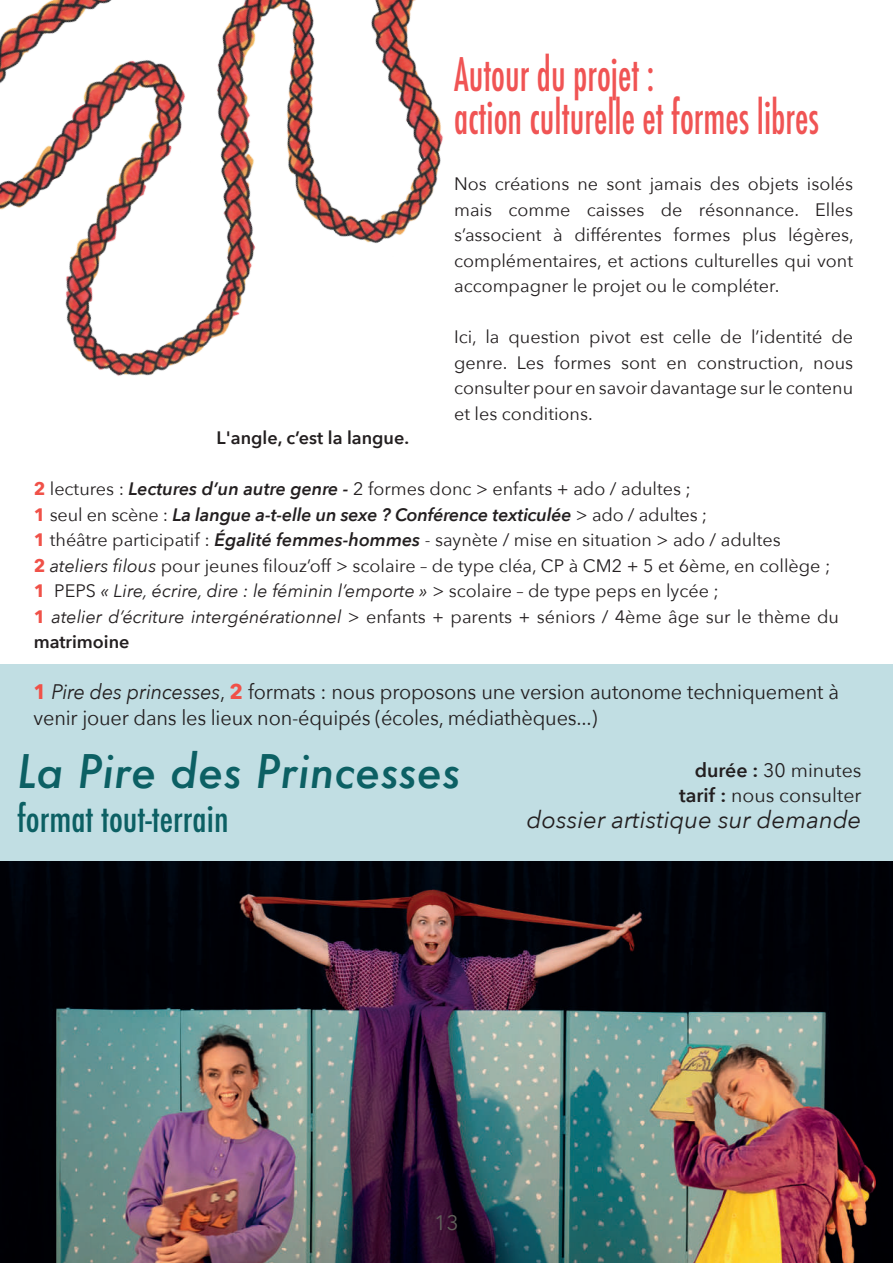
<style>
.page{position:relative;width:893px;height:1263px;background:#fff}
.page>*{position:absolute;margin:0;border:0;box-sizing:border-box;transform-origin:0 0}
.t1{font:500 condensed 45px/43.2px "Futura";color:#f05454;scale:.8 1}
.t2{font:italic 500 45px "Futura";color:#0c6064}
.t3{font:500 condensed 36px "Futura";color:#0c6064}
.t4{font:italic 24px "Avenir Next";color:#231f20}
.t5{font:21px/25.5px "Avenir Next";letter-spacing:-.01em;color:#231f20;scale:.95 1}
.t6{font:21px "Avenir Next";color:#61615b}
.t7{font:19.5px/25.5px "Avenir Next";color:#231f20;text-align:right}
.t8{font:18px/25.5px "Avenir Next";color:#231f20;text-align:justify}
.t9{font:600 18px "Avenir Next";color:#231f20}
.s1{font-weight:700;color:#f05148}
.s2{font-weight:600;font-style:italic}
.s3{font-style:italic}
.s4{font-weight:600}
</style>
<div class="page">
<div style="left:0;top:664px;width:893px;height:599px;background:#c1dee3"></div>
<img style="left:0;top:861px;width:893px;height:402px">
<hr style="left:0;top:171px;width:1px;height:382px;background:#c3aed3">
<img style="left:0;top:0;width:443px;height:434px">
<h1 class="t1" style="left:454px;top:53px;width:458px">Autour du projet :<br>action culturelle et formes libres</h1>
<p class="t8" style="left:454px;top:171px;width:401px">Nos créations ne sont jamais des objets isolés mais comme caisses de résonnance. Elles s’associent à différentes formes plus légères, complémentaires, et actions culturelles qui vont accompagner le projet ou le compléter.</p>
<p class="t8" style="left:454px;top:324px;width:401px">Ici, la question pivot est celle de l’identité de genre. Les formes sont en construction, nous consulter pour en savoir davantage sur le contenu et les conditions.</p>
<p class="t9" style="left:216px;top:422px;width:194px">L'angle, c’est la langue.</p>
<p class="t8" style="left:34px;top:475px;width:807px;text-align:left"><span class="s1">2</span> lectures : <span class="s2">Lectures d’un autre genre -</span> 2 formes donc &gt; enfants + ado / adultes ;<br><span class="s1">1</span> seul en scène : <span class="s2">La langue a-t-elle un sexe ? Conférence texticulée</span> &gt; ado / adultes ;<br><span class="s1">1</span> théâtre participatif : <span class="s2">Égalité femmes-hommes</span> - saynète / mise en situation &gt; ado / adultes<br><span class="s1">2</span> <span class="s3">ateliers filous</span> pour jeunes filouz’off &gt; scolaire – de type cléa, CP à CM2 + 5 et 6ème, en collège ; <span class="s1">1</span> PEPS <span class="s3">« Lire, écrire, dire : le féminin l’emporte »</span> &gt; scolaire – de type peps en lycée ;<br><span class="s1">1</span> <span class="s3">atelier d’écriture intergénérationnel</span> &gt; enfants + parents + séniors / 4ème âge sur le thème du <span class="s4">matrimoine</span></p>
<p class="t5" style="left:34px;top:678px;width:849px"><span class="s1">1</span> <span class="s3">Pire des princesses</span>, <span class="s1">2</span> formats : nous proposons une version autonome techniquement à venir jouer dans les lieux non-équipés (écoles, médiathèques...)</p>
<h1 class="t2" style="left:17px;top:741px;width:445px">La Pire des Princesses</h1>
<h2 class="t3" style="left:17px;top:795px;width:213px">format tout-terrain</h2>
<p class="t7" style="left:679px;top:756px;width:184px"><span class="s4">durée :</span> 30 minutes <span class="s4">tarif :</span> nous consulter</p>
<h3 class="t4" style="left:527px;top:799px;width:336px">dossier artistique sur demande</h3>
<p class="t6" style="left:434px;top:1205px;width:26px">13</p>
</div>
